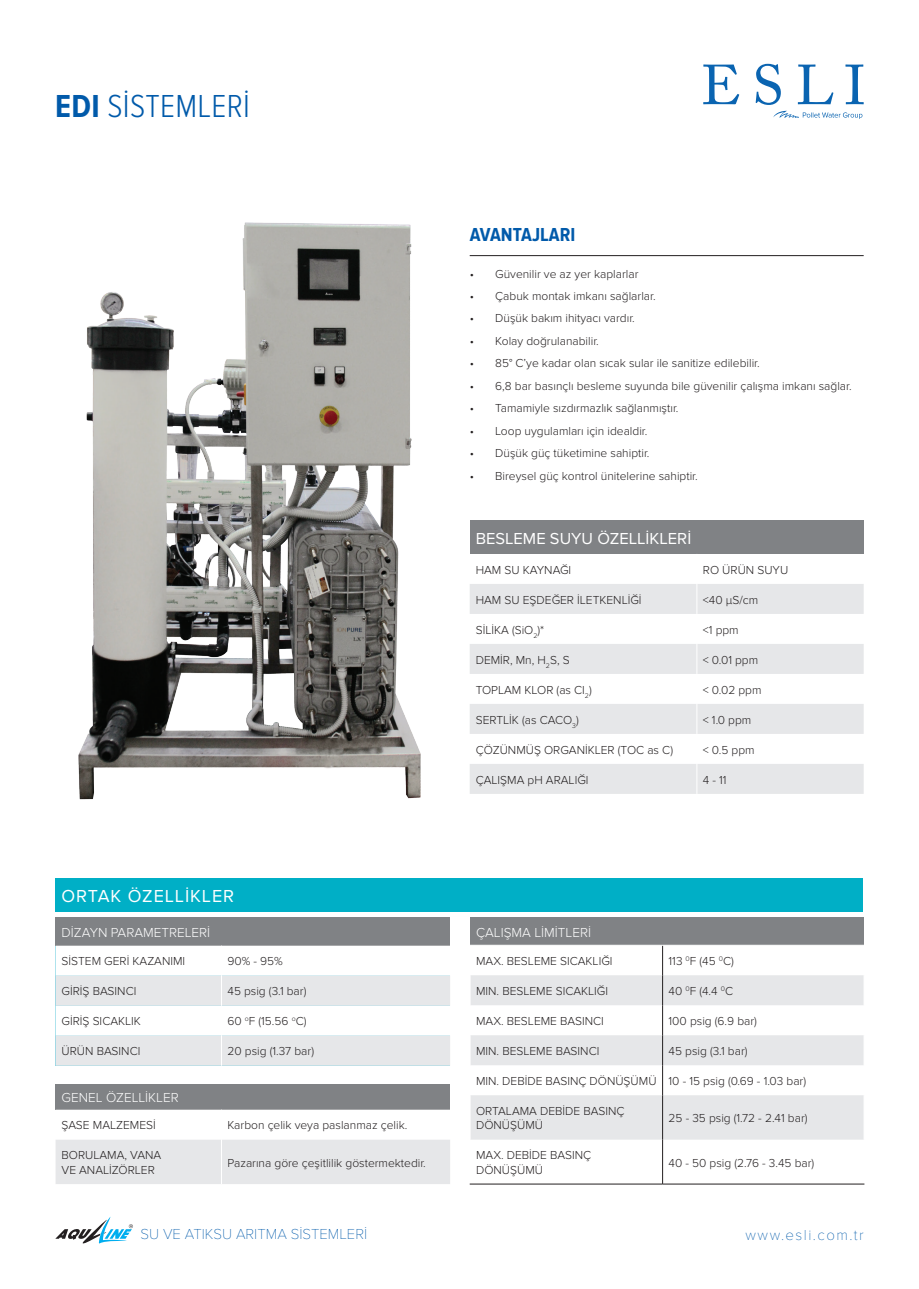
<style>
.page{position:relative;width:919px;height:1289px;background:#fff}
.page>*{position:absolute;margin:0;border:0;box-sizing:border-box;transform-origin:0 0}
.t1{font:300 33px "Proxima Nova Cond";letter-spacing:.01em;color:#015aaa}
.t2{font:700 19.5px "Proxima Nova Cond";color:#015aaa}
.t3{font:18px "Proxima Nova";letter-spacing:.05em;color:#fff}
.t4{font:16.5px "Proxima Nova";color:#fff}
.t5{font:100 15px "Proxima Nova T";color:#015aaa}
.t6{font:100 15px "Proxima Nova T";letter-spacing:.1em;color:#015aaa}
.t7{font:300 13.5px "Proxima Nova";color:#fff}
.t8{font:300 12px/14.4px "Proxima Nova";color:#231f20}
.s1{font-weight:700}
</style>
<div class="page">
<svg style="left:773px;top:111px;width:89px;height:8px"></svg>
<svg style="left:703px;top:64px;width:36px;height:40px"></svg>
<svg style="left:755px;top:64px;width:25px;height:41px"></svg>
<svg style="left:797px;top:64px;width:36px;height:40px"></svg>
<svg style="left:845px;top:64px;width:18px;height:40px"></svg>
<svg style="left:55px;top:1216px;width:78px;height:28px"></svg>
<div style="left:470px;top:917px;width:394px;height:28px;background:#808285"></div>
<svg style="left:471px;top:946px;width:392px;height:237px"></svg>
<svg style="left:471px;top:975px;width:392px;height:164px;fill:#e6e7e9"></svg>
<hr style="left:662px;top:945px;width:1px;height:30px;background:#231f20">
<hr style="left:662px;top:975px;width:1px;height:30px;background:#231f20">
<hr style="left:662px;top:1005px;width:1px;height:30px;background:#231f20">
<hr style="left:662px;top:1035px;width:1px;height:30px;background:#231f20">
<hr style="left:662px;top:1065px;width:1px;height:30px;background:#231f20">
<hr style="left:662px;top:1095px;width:1px;height:44px;background:#231f20">
<hr style="left:662px;top:1139px;width:1px;height:44px;background:#231f20">
<hr style="left:469px;top:944px;width:193px;height:1px;background:#fff">
<hr style="left:662px;top:944px;width:202px;height:1px;background:#fff">
<hr style="left:469px;top:1183px;width:193px;height:1px;background:#231f20">
<hr style="left:662px;top:1183px;width:202px;height:1px;background:#231f20">
<div style="left:469px;top:520px;width:394px;height:34px;background:#808285"></div>
<svg style="left:470px;top:584px;width:393px;height:210px;fill:#e6e7e9"></svg>
<hr style="left:696px;top:584px;width:1px;height:30px;background:#fff">
<hr style="left:696px;top:614px;width:1px;height:30px;background:#fff">
<hr style="left:696px;top:644px;width:1px;height:30px;background:#fff">
<hr style="left:696px;top:674px;width:1px;height:30px;background:#fff">
<hr style="left:696px;top:704px;width:1px;height:30px;background:#fff">
<hr style="left:696px;top:734px;width:1px;height:30px;background:#fff">
<hr style="left:696px;top:764px;width:1px;height:30px;background:#fff">
<div style="left:56px;top:877px;width:807px;height:34px;background:#00afc6"></div>
<div style="left:56px;top:917px;width:394px;height:28px;background:#808285"></div>
<svg style="left:56px;top:945px;width:394px;height:120px"></svg>
<hr style="left:221px;top:945px;width:1px;height:30px;background:#fff">
<hr style="left:221px;top:975px;width:1px;height:30px;background:#fff">
<hr style="left:221px;top:1005px;width:1px;height:30px;background:#fff">
<hr style="left:221px;top:1035px;width:1px;height:30px;background:#fff">
<div style="left:56px;top:1083px;width:394px;height:26px;background:#808285"></div>
<svg style="left:56px;top:1109px;width:394px;height:75px"></svg>
<hr style="left:221px;top:1109px;width:1px;height:30px;background:#fff">
<hr style="left:221px;top:1139px;width:1px;height:45px;background:#fff">
<img style="left:78px;top:222px;width:343px;height:578px">
<hr style="left:469px;top:255px;width:394px;height:1px;background:#231f20">
<h1 class="t1" style="left:55px;top:88px;width:196px"><span class="s1">EDI</span> SİSTEMLERİ</h1>
<p class="t3" style="left:62px;top:885px;width:174px">ORTAK ÖZELLİKLER</p>
<p class="t7" style="left:62px;top:924px;width:150px">DİZAYN PARAMETRELERİ</p>
<p class="t8" style="left:62px;top:954px;width:125px">SİSTEM GERİ KAZANIMI</p>
<p class="t8" style="left:227px;top:954px;width:57px">90% - 95%</p>
<p class="t8" style="left:62px;top:984px;width:76px">GİRİŞ BASINCI</p>
<p class="t8" style="left:227px;top:984px;width:80px">45 psig (3.1 bar)</p>
<p class="t8" style="left:62px;top:1014px;width:81px">GİRİŞ SICAKLIK</p>
<p class="t8" style="left:227px;top:1014px;width:80px">60 <sup>o</sup>F (15.56 <sup>o</sup>C)</p>
<p class="t8" style="left:62px;top:1044px;width:80px">ÜRÜN BASINCI</p>
<p class="t8" style="left:227px;top:1044px;width:88px">20 psig (1.37 bar)</p>
<p class="t7" style="left:62px;top:1089px;width:119px">GENEL ÖZELLİKLER</p>
<p class="t8" style="left:62px;top:1118px;width:96px">ŞASE MALZEMESİ</p>
<p class="t8" style="left:227px;top:1118px;width:181px">Karbon çelik veya paslanmaz çelik.</p>
<p class="t8" style="left:62px;top:1148px;width:101px">BORULAMA, VANA<br>VE ANALİZÖRLER</p>
<p class="t8" style="left:227px;top:1155px;width:200px">Pazarına göre çeşitlilik göstermektedir.</p>
<p class="t2" style="left:469px;top:223px;width:107px">AVANTAJLARI</p>
<p class="t8" style="left:469px;top:266px;width:170px">• Güvenilir ve az yer kaplarlar</p>
<p class="t8" style="left:469px;top:289px;width:187px">• Çabuk montak imkanı sağlarlar.</p>
<p class="t8" style="left:469px;top:311px;width:166px">• Düşük bakım ihityacı vardır.</p>
<p class="t8" style="left:469px;top:334px;width:131px">• Kolay doğrulanabilir.</p>
<p class="t8" style="left:469px;top:356px;width:291px">• 85° C’ye kadar olan sıcak sular ile sanitize edilebilir.</p>
<p class="t8" style="left:469px;top:379px;width:383px">• 6,8 bar basınçlı besleme suyunda bile güvenilir çalışma imkanı sağlar.</p>
<p class="t8" style="left:469px;top:401px;width:210px">• Tamamiyle sızdırmazlık sağlanmıştır.</p>
<p class="t8" style="left:469px;top:424px;width:179px">• Loop uygulamları için idealdir.</p>
<p class="t8" style="left:469px;top:446px;width:181px">• Düşük güç tüketimine sahiptir.</p>
<p class="t8" style="left:469px;top:468px;width:229px">• Bireysel güç kontrol ünitelerine sahiptir.</p>
<p class="t4" style="left:475px;top:528px;width:217px">BESLEME SUYU ÖZELLİKLERİ</p>
<p class="t8" style="left:475px;top:562px;width:97px">HAM SU KAYNAĞI</p>
<p class="t8" style="left:702px;top:562px;width:87px">RO ÜRÜN SUYU</p>
<p class="t8" style="left:475px;top:592px;width:167px">HAM SU EŞDEĞER İLETKENLİĞİ</p>
<p class="t8" style="left:702px;top:592px;width:57px">&lt;40 µS/cm</p>
<p class="t8" style="left:475px;top:622px;width:70px">SİLİKA (SiO<sub>2</sub>)*</p>
<p class="t8" style="left:702px;top:622px;width:37px">&lt;1 ppm</p>
<p class="t8" style="left:475px;top:652px;width:95px">DEMİR, Mn, H<sub>2</sub>S, S</p>
<p class="t8" style="left:702px;top:652px;width:57px">&lt; 0.01 ppm</p>
<p class="t8" style="left:475px;top:682px;width:118px">TOPLAM KLOR (as CI<sub>2</sub>)</p>
<p class="t8" style="left:702px;top:682px;width:60px">&lt; 0.02 ppm</p>
<p class="t8" style="left:475px;top:712px;width:105px">SERTLİK (as CACO<sub>3</sub>)</p>
<p class="t8" style="left:702px;top:712px;width:50px">&lt; 1.0 ppm</p>
<p class="t8" style="left:475px;top:742px;width:199px">ÇÖZÜNMÜŞ ORGANİKLER (TOC as C)</p>
<p class="t8" style="left:702px;top:742px;width:53px">&lt; 0.5 ppm</p>
<p class="t8" style="left:475px;top:772px;width:114px">ÇALIŞMA pH ARALIĞI</p>
<p class="t8" style="left:702px;top:772px;width:25px">4 - 11</p>
<p class="t7" style="left:476px;top:924px;width:116px">ÇALIŞMA LİMİTLERİ</p>
<p class="t8" style="left:476px;top:953px;width:138px">MAX. BESLEME SICAKLIĞI</p>
<p class="t8" style="left:668px;top:953px;width:67px">113 <sup>0</sup>F (45 <sup>0</sup>C)</p>
<p class="t8" style="left:476px;top:983px;width:133px">MIN. BESLEME SICAKLIĞI</p>
<p class="t8" style="left:668px;top:983px;width:66px">40 <sup>0</sup>F (4.4 <sup>0</sup>C</p>
<p class="t8" style="left:476px;top:1013px;width:129px">MAX. BESLEME BASINCI</p>
<p class="t8" style="left:668px;top:1013px;width:90px">100 psig (6.9 bar)</p>
<p class="t8" style="left:476px;top:1043px;width:125px">MIN. BESLEME BASINCI</p>
<p class="t8" style="left:668px;top:1043px;width:80px">45 psig (3.1 bar)</p>
<p class="t8" style="left:476px;top:1073px;width:182px">MIN. DEBİDE BASINÇ DÖNÜŞÜMÜ</p>
<p class="t8" style="left:668px;top:1073px;width:139px">10 - 15 psig (0.69 - 1.03 bar)</p>
<p class="t8" style="left:476px;top:1103px;width:150px">ORTALAMA DEBİDE BASINÇ<br>DÖNÜŞÜMÜ</p>
<p class="t8" style="left:668px;top:1111px;width:140px">25 - 35 psig (1.72 - 2.41 bar)</p>
<p class="t8" style="left:476px;top:1148px;width:117px">MAX. DEBİDE BASINÇ<br>DÖNÜŞÜMÜ</p>
<p class="t8" style="left:668px;top:1155px;width:147px">40 - 50 psig (2.76 - 3.45 bar)</p>
<p class="t5" style="left:140px;top:1225px;width:228px">SU VE ATIKSU ARITMA SİSTEMLERİ</p>
<p class="t6" style="left:745px;top:1226px;width:120px">www.esli.com.tr</p>
</div>
